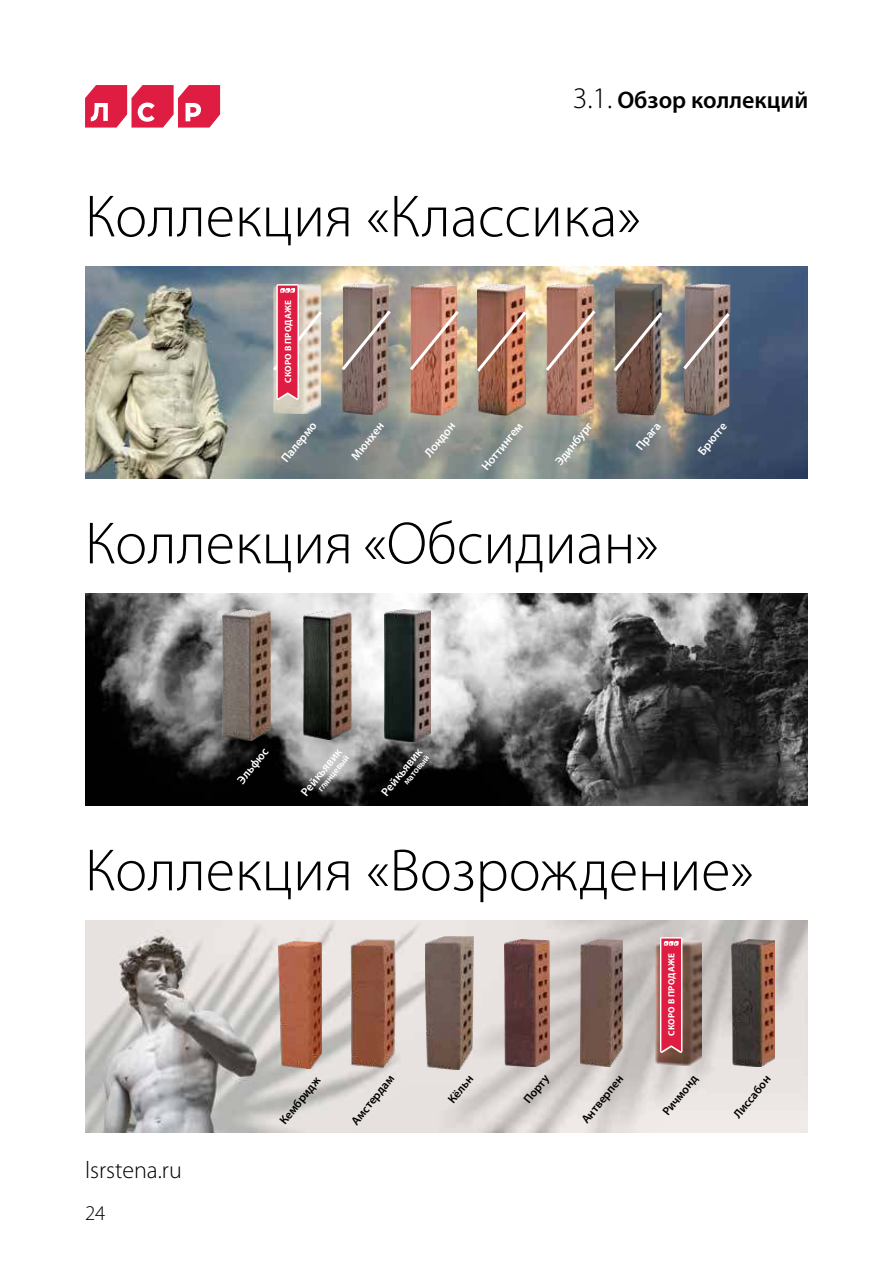
<style>
.page{position:relative;width:893px;height:1263px;background:#fff}
.page>*{position:absolute;margin:0;border:0;box-sizing:border-box;transform-origin:0 0}
.t1{font:300 60px "Myriad Pro";color:#000}
.t2{font:600 24px "Myriad Pro";color:#000}
.t3{font:300 24px "Myriad Pro";color:#000}
.t4{font:300 21px "Myriad Pro";color:#000}
.t5{font:600 12px "Myriad Pro";color:#fff}
.t6{font:600 12px "Myriad Pro";color:#000}
.t7{font:700 9px "Myriad Pro";letter-spacing:.02em;color:#fff}
.t8{font:600 9px "Myriad Pro";color:#fff}
.s1{font-weight:300;font-size:30px}
</style>
<div class="page">
<svg style="left:85px;top:85px;width:135px;height:43px"></svg>
<img style="left:85px;top:920px;width:723px;height:213px">
<img style="left:85px;top:266px;width:723px;height:213px">
<img style="left:85px;top:593px;width:723px;height:213px">
<img style="left:426px;top:936px;width:48px;height:133px">
<img style="left:349px;top:938px;width:46px;height:130px">
<img style="left:279px;top:941px;width:43px;height:127px">
<img style="left:303px;top:610px;width:48px;height:129px">
<img style="left:222px;top:610px;width:48px;height:130px">
<img style="left:273px;top:400px;width:48px;height:14px">
<img style="left:505px;top:939px;width:44px;height:128px">
<img style="left:385px;top:609px;width:46px;height:132px">
<img style="left:343px;top:284px;width:46px;height:23px">
<img style="left:581px;top:939px;width:41px;height:128px">
<img style="left:410px;top:373px;width:47px;height:42px">
<img style="left:478px;top:375px;width:48px;height:40px">
<img style="left:546px;top:374px;width:48px;height:41px">
<img style="left:614px;top:375px;width:47px;height:40px">
<img style="left:684px;top:373px;width:45px;height:42px">
<img style="left:655px;top:940px;width:47px;height:126px">
<img style="left:731px;top:939px;width:44px;height:128px">
<img style="left:342px;top:374px;width:46px;height:41px">
<svg style="left:339px;top:307px;width:55px;height:67px;background:#94837a"></svg>
<img style="left:410px;top:284px;width:47px;height:24px">
<svg style="left:407px;top:308px;width:55px;height:65px;background:#c38c78"></svg>
<img style="left:477px;top:284px;width:49px;height:24px">
<img style="left:474px;top:308px;width:56px;height:67px">
<img style="left:546px;top:284px;width:48px;height:23px">
<img style="left:615px;top:284px;width:47px;height:25px">
<img style="left:685px;top:284px;width:45px;height:26px">
<svg style="left:543px;top:307px;width:56px;height:67px;background:#b18675"></svg>
<svg style="left:611px;top:309px;width:54px;height:66px;background:#7a6960"></svg>
<svg style="left:680px;top:310px;width:53px;height:63px;background:#897b7a"></svg>
<svg style="left:660px;top:937px;width:22px;height:116px;background:#e1405e"></svg>
<svg style="left:270px;top:284px;width:55px;height:116px;background:#d79195"></svg>
<h2 class="t2" style="left:573px;top:91px;width:237px"><span class="s1">3.1.</span> Обзор коллекций</h2>
<h1 class="t1" style="left:85px;top:194px;width:557px">Коллекция «Классика»</h1>
<p class="t7" style="left:285px;top:383px;width:84px;rotate:-90deg">СКОРО В ПРОДАЖЕ</p>
<p class="t5" style="left:280px;top:458px;width:50px;rotate:-51deg">Палермо</p>
<p class="t5" style="left:350px;top:455px;width:46px;rotate:-51deg">Мюнхен</p>
<p class="t5" style="left:423px;top:453px;width:43px;rotate:-51deg">Лондон</p>
<p class="t5" style="left:480px;top:466px;width:60px;rotate:-51deg">Ноттингем</p>
<p class="t5" style="left:554px;top:461px;width:53px;rotate:-51deg">Эдинбург</p>
<p class="t5" style="left:635px;top:446px;width:33px;rotate:-51deg">Прага</p>
<p class="t5" style="left:697px;top:451px;width:40px;rotate:-51deg">Брюгге</p>
<h1 class="t1" style="left:85px;top:521px;width:575px">Коллекция «Обсидиан»</h1>
<p class="t5" style="left:236px;top:779px;width:44px;rotate:-51deg">Эльфюс</p>
<p class="t5" style="left:300px;top:791px;width:59px;rotate:-51deg">Рейкьявик</p>
<p class="t8" style="left:317px;top:788px;width:46px;rotate:-51deg">глянцевый</p>
<p class="t5" style="left:380px;top:791px;width:59px;rotate:-51deg">Рейкьявик</p>
<p class="t8" style="left:402px;top:781px;width:37px;rotate:-51deg">матовый</p>
<h1 class="t1" style="left:85px;top:848px;width:670px">Коллекция «Возрождение»</h1>
<h2 class="t3" style="left:85px;top:1161px;width:98px">lsrstena.ru</h2>
<h3 class="t4" style="left:85px;top:1205px;width:22px">24</h3>
<p class="t6" style="left:279px;top:1120px;width:59px;rotate:-51deg">Кембридж</p>
<p class="t6" style="left:350px;top:1120px;width:62px;rotate:-51deg">Амстердам</p>
<p class="t6" style="left:447px;top:1099px;width:34px;rotate:-51deg">Кёльн</p>
<p class="t6" style="left:523px;top:1099px;width:34px;rotate:-51deg">Порту</p>
<p class="t7" style="left:668px;top:1036px;width:84px;rotate:-90deg">СКОРО В ПРОДАЖЕ</p>
<p class="t6" style="left:580px;top:1119px;width:60px;rotate:-51deg">Антверпен</p>
<p class="t6" style="left:661px;top:1111px;width:50px;rotate:-51deg">Ричмонд</p>
<p class="t6" style="left:732px;top:1114px;width:53px;rotate:-51deg">Лиссабон</p>
</div>
